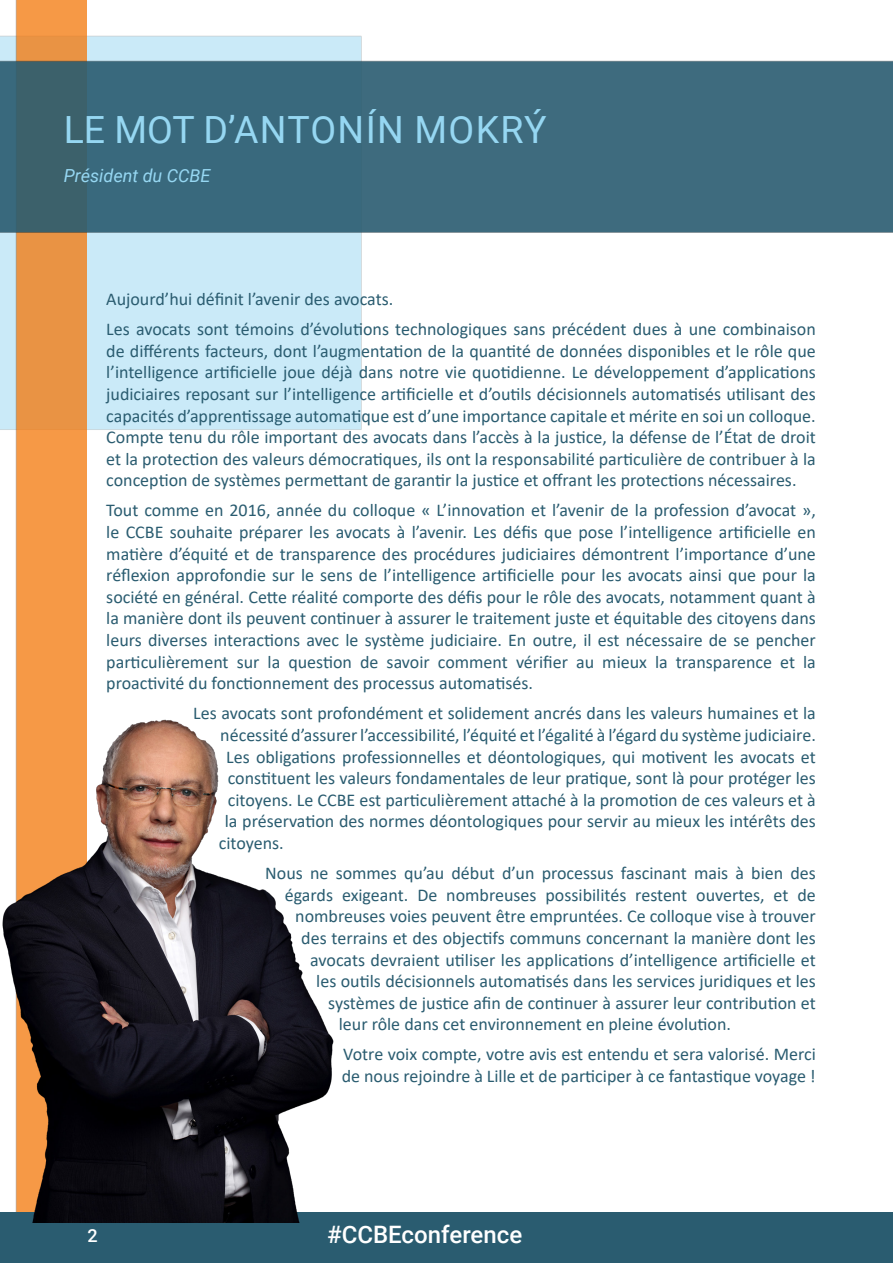
<style>
.page{position:relative;width:893px;height:1263px;background:#fff}
.page>*{position:absolute;margin:0;border:0;box-sizing:border-box;transform-origin:0 0}
.Programme_contenu_sa{font:37.5px "Roboto";letter-spacing:.035em;color:#96d7f2}
.t1{font:500 24px "Roboto";color:#fff}
.Programme_contenu_sa-2{font:18px/21.6px "Calibri";color:#2a5c70;text-align:justify}
.Programme_contenu_sa-3{font:italic 18px "Roboto";color:#96d7f2}
.t2{font:500 18px "Roboto";color:#fff}
</style>
<div class="page">
<div style="left:15px;top:0;width:72px;height:691px;background:#f69946"></div>
<img style="left:0;top:24px;width:868px;height:528px">
<div style="left:868px;top:60px;width:25px;height:173px;background:#3e6b7e"></div>
<div style="left:0;top:1212px;width:893px;height:51px;background:#2a5c70"></div>
<img style="left:2px;top:691px;width:332px;height:531px">
<p class="Programme_contenu_sa" style="left:64px;top:104px;width:484px">LE MOT D’ANTONÍN MOKRÝ</p>
<p class="Programme_contenu_sa-3" style="left:64px;top:163px;width:148px">Président du CCBE</p>
<p class="Programme_contenu_sa-2" style="left:106px;top:288px;width:288px">Aujourd’hui définit l’avenir des avocats.</p>
<p class="Programme_contenu_sa-2" style="left:106px;top:318px;width:711px">Les avocats sont témoins d’évolutions technologiques sans précédent dues à une combinaison de différents facteurs, dont l’augmentation de la quantité de données disponibles et le rôle que l’intelligence artificielle joue déjà dans notre vie quotidienne. Le développement d’applications judiciaires reposant sur l’intelligence artificielle et d’outils décisionnels automatisés utilisant des capacités d’apprentissage automatique est d’une importance capitale et mérite en soi un colloque.<br>Compte tenu du rôle important des avocats dans l’accès à la justice, la défense de l’État de droit et la protection des valeurs démocratiques, ils ont la responsabilité particulière de contribuer à la conception de systèmes permettant de garantir la justice et offrant les protections nécessaires.</p>
<p class="Programme_contenu_sa-2" style="left:106px;top:499px;width:711px">Tout comme en 2016, année du colloque « L’innovation et l’avenir de la profession d’avocat », le CCBE souhaite préparer les avocats à l’avenir. Les défis que pose l’intelligence artificielle en matière d’équité et de transparence des procédures judiciaires démontrent l’importance d’une réflexion approfondie sur le sens de l’intelligence artificielle pour les avocats ainsi que pour la société en général. Cette réalité comporte des défis pour le rôle des avocats, notamment quant à la manière dont ils peuvent continuer à assurer le traitement juste et équitable des citoyens dans leurs diverses interactions avec le système judiciaire. En outre, il est nécessaire de se pencher particulièrement sur la question de savoir comment vérifier au mieux la transparence et la proactivité du fonctionnement des processus automatisés.</p>
<p class="Programme_contenu_sa-2" style="left:193px;top:702px;width:624px">Les avocats sont profondément et solidement ancrés dans les valeurs humaines et la</p>
<p class="Programme_contenu_sa-2" style="left:220px;top:724px;width:597px">nécessité d’assurer l’accessibilité, l’équité et l’égalité à l’égard du système judiciaire.</p>
<p class="Programme_contenu_sa-2" style="left:226px;top:745px;width:591px">Les obligations professionnelles et déontologiques, qui motivent les avocats et</p>
<p class="Programme_contenu_sa-2" style="left:228px;top:767px;width:589px">constituent les valeurs fondamentales de leur pratique, sont là pour protéger les</p>
<p class="Programme_contenu_sa-2" style="left:228px;top:788px;width:590px">citoyens. Le CCBE est particulièrement attaché à la promotion de ces valeurs et à</p>
<p class="Programme_contenu_sa-2" style="left:225px;top:810px;width:592px">la préservation des normes déontologiques pour servir au mieux les intérêts des</p>
<p class="Programme_contenu_sa-2" style="left:219px;top:832px;width:66px">citoyens.</p>
<p class="Programme_contenu_sa-2" style="left:265px;top:862px;width:552px">Nous ne sommes qu’au début d’un processus fascinant mais à bien des</p>
<p class="Programme_contenu_sa-2" style="left:285px;top:883px;width:532px">égards exigeant. De nombreuses possibilités restent ouvertes, et de</p>
<p class="Programme_contenu_sa-2" style="left:295px;top:905px;width:522px">nombreuses voies peuvent être empruntées. Ce colloque vise à trouver</p>
<p class="Programme_contenu_sa-2" style="left:301px;top:927px;width:516px">des terrains et des objectifs communs concernant la manière dont les</p>
<p class="Programme_contenu_sa-2" style="left:310px;top:948px;width:507px">avocats devraient utiliser les applications d’intelligence artificielle et</p>
<p class="Programme_contenu_sa-2" style="left:316px;top:970px;width:501px">les outils décisionnels automatisés dans les services juridiques et les</p>
<p class="Programme_contenu_sa-2" style="left:328px;top:991px;width:489px">systèmes de justice afin de continuer à assurer leur contribution et</p>
<p class="Programme_contenu_sa-2" style="left:339px;top:1013px;width:394px">leur rôle dans cet environnement en pleine évolution.</p>
<p class="Programme_contenu_sa-2" style="left:342px;top:1043px;width:475px">Votre voix compte, votre avis est entendu et sera valorisé. Merci de nous rejoindre à Lille et de participer à ce fantastique voyage !</p>
<p class="t2" style="left:88px;top:1223px;width:12px">2</p>
<h2 class="t1" style="left:327px;top:1217px;width:197px">#CCBEconference</h2>
</div>
